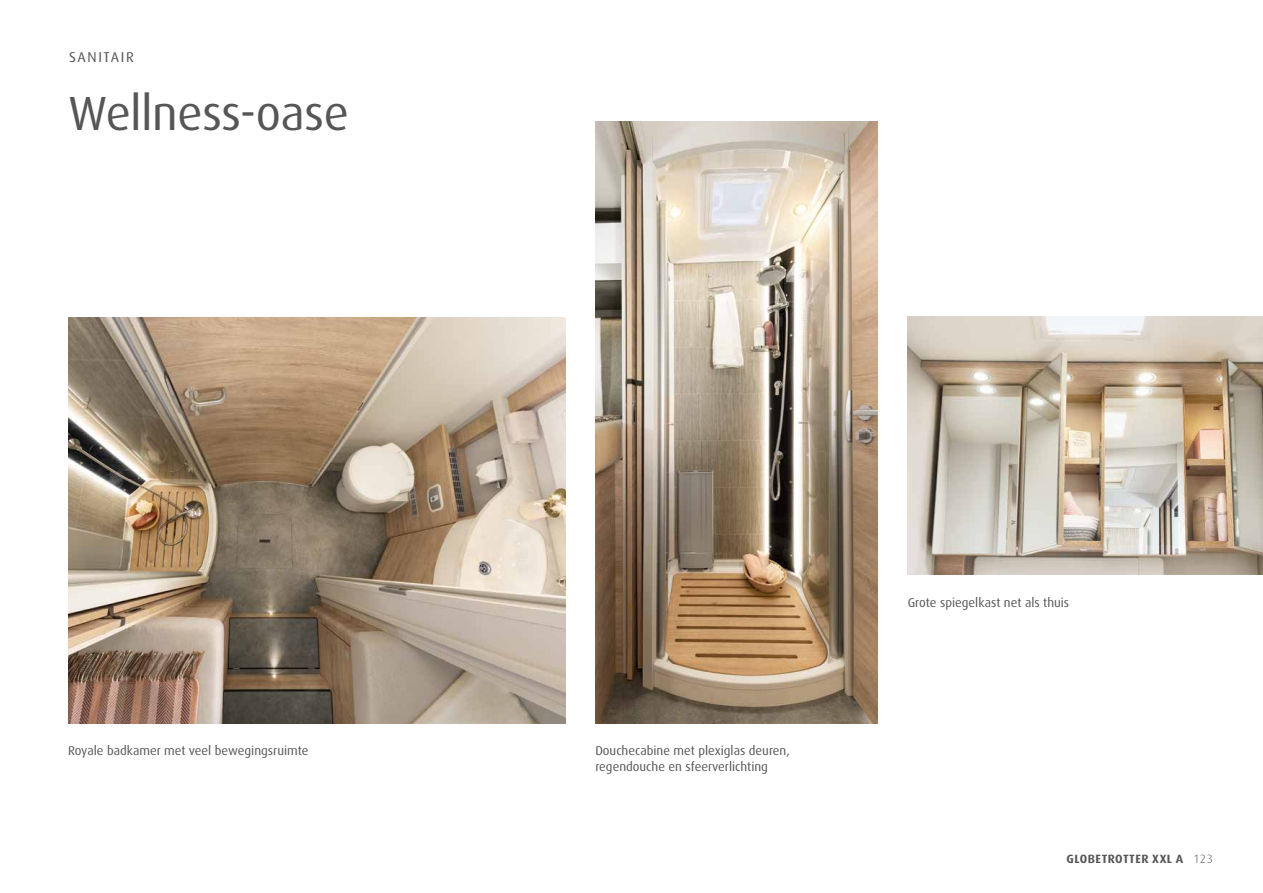
<style>
.page{position:relative;width:1263px;height:893px;background:#fff}
.page>*{position:absolute;margin:0;border:0;box-sizing:border-box;transform-origin:0 0}
.t1{font:48px "Dax OT";letter-spacing:-.01em;color:#575656}
.t2{font:14.25px "Dax OT";letter-spacing:.11em;color:#575656}
.t3{font:12.75px/16.5px "Dax OT";color:#575656}
.t4{font:700 12px "Dax Pro";letter-spacing:.04em;color:#565656}
.s1{font-family:"Dax OT";font-weight:300}
</style>
<div class="page">
<img style="left:908px;top:316px;width:355px;height:259px">
<img style="left:68px;top:317px;width:498px;height:406px">
<img style="left:595px;top:121px;width:283px;height:602px">
<p class="t2" style="left:69px;top:48px;width:66px">SANITAIR</p>
<h1 class="t1" style="left:68px;top:83px;width:282px">Wellness-oase</h1>
<p class="t3" style="left:68px;top:742px;width:242px">Royale badkamer met veel bewegingsruimte</p>
<p class="t3" style="left:595px;top:742px;width:196px">Douchecabine met plexiglas deuren, regendouche en sfeerverlichting</p>
<p class="t3" style="left:908px;top:594px;width:163px">Grote spiegelkast net als thuis</p>
<p class="t4" style="left:1066px;top:851px;width:148px">GLOBETROTTER XXL A <span class="s1">123</span></p>
</div>
